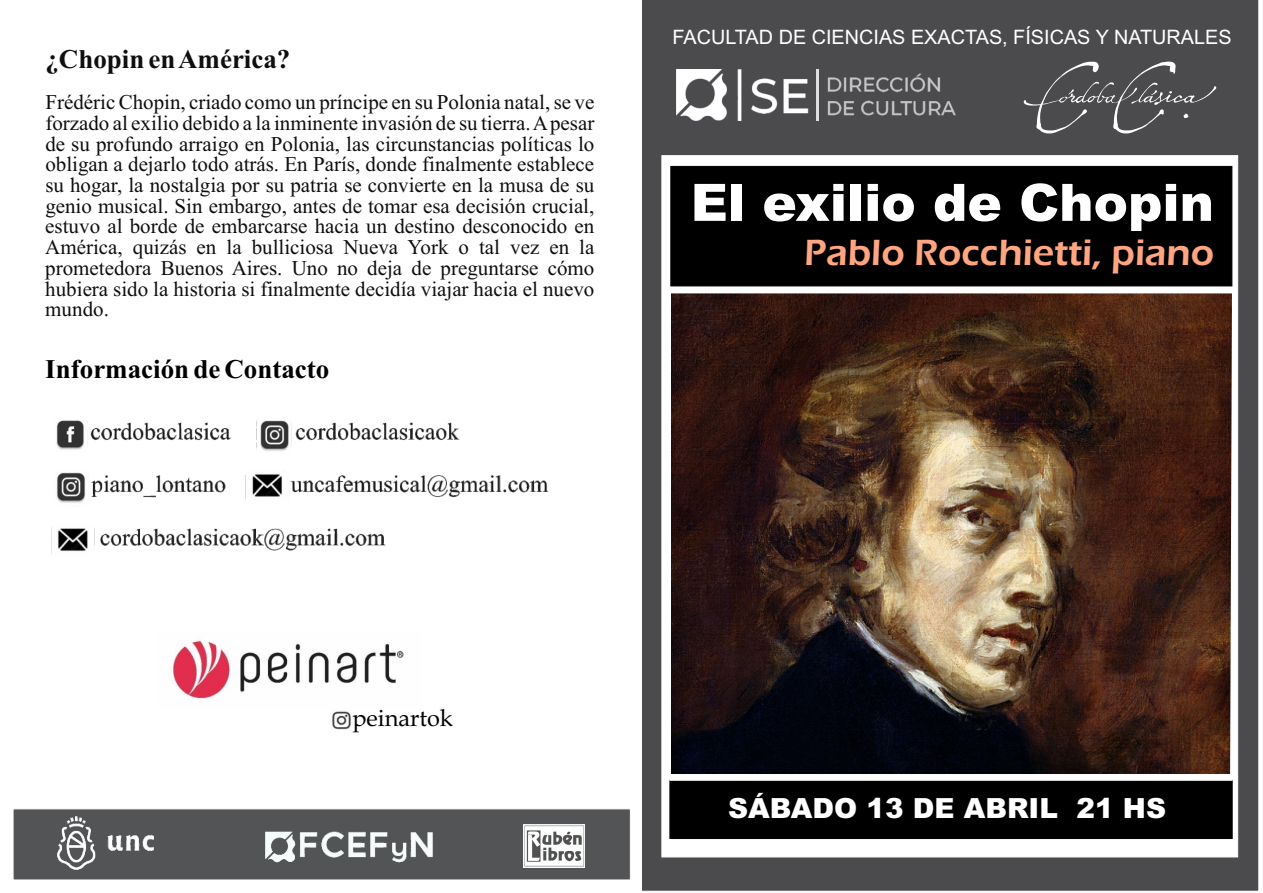
<style>
.page{position:relative;width:1263px;height:893px;background:#fff}
.page>*{position:absolute;margin:0;border:0;box-sizing:border-box;transform-origin:0 0}
.t1{font:900 51.6px "Arial";color:#fff}
.t2{font:600 37.8px "Eras ITC";color:#ffa680}
.t3{font:900 27.75px "Arial";color:#fff}
.t4{font:700 27px "Times New Roman";color:#000}
.t5{font:700 27px "Times New Roman";color:#0f0f0f}
.t6{font:23.55px "Book Antiqua";color:#000}
.t7{font:21px/20.7px "Times New Roman";color:#0f0f0f;text-align:justify}
.t8{font:19.8px "Arial";color:#fff}
</style>
<div class="page">
<div style="left:642px;top:0;width:617px;height:892px;background:#4b4b4e"></div>
<svg style="left:661px;top:155px;width:577px;height:703px"></svg>
<div style="left:13px;top:809px;width:617px;height:71px;background:#525455"></div>
<img style="left:524px;top:824px;width:60px;height:44px">
<img style="left:247px;top:815px;width:204px;height:65px">
<img style="left:676px;top:70px;width:140px;height:51px">
<img style="left:823px;top:70px;width:134px;height:51px">
<hr style="left:816px;top:70px;width:2px;height:51px;background:#e0dede">
<img style="left:332px;top:711px;width:18px;height:19px">
<img style="left:172px;top:640px;width:232px;height:60px">
<img style="left:56px;top:470px;width:493px;height:36px">
<svg style="left:1024px;top:62px;width:192px;height:71px;background:#5a5a5d"></svg>
<img style="left:57px;top:817px;width:96px;height:52px">
<svg style="left:669px;top:774px;width:564px;height:65px;background:#1b1b1b"></svg>
<div style="left:670px;top:166px;width:563px;height:121px;background:#000"></div>
<img style="left:56px;top:420px;width:404px;height:31px">
<img style="left:51px;top:527px;width:335px;height:26px">
<img style="left:671px;top:293px;width:561px;height:481px">
<p class="t5" style="left:45px;top:50px;width:247px">¿Chopin en América?</p>
<p class="t7" style="left:45px;top:94px;width:551px">Frédéric Chopin, criado como un príncipe en su Polonia natal, se ve forzado al exilio debido a la inminente invasión de su tierra. Apesar de su profundo arraigo en Polonia, las circunstancias políticas lo obligan a dejarlo todo atrás. En París, donde finalmente establece su hogar, la nostalgia por su patria se convierte en la musa de su genio musical. Sin embargo, antes de tomar esa decisión crucial, estuvo al borde de embarcarse hacia un destino desconocido en América, quizás en la bulliciosa Nueva York o tal vez en la prometedora Buenos Aires. Uno no deja de preguntarse cómo hubiera sido la historia si finalmente decidía viajar hacia el nuevo mundo.</p>
<p class="t4" style="left:45px;top:360px;width:286px">Información de Contacto</p>
<p class="t8" style="left:672px;top:29px;width:561px">FACULTAD DE CIENCIAS EXACTAS, FÍSICAS Y NATURALES</p>
<h1 class="t1" style="left:691px;top:184px;width:525px">El exilio de Chopin</h1>
<h2 class="t2" style="left:804px;top:239px;width:412px">Pablo Rocchietti, piano</h2>
<p class="t6" style="left:352px;top:708px;width:102px">peinartok</p>
<h3 class="t3" style="left:728px;top:798px;width:440px">SÁBADO 13 DE ABRIL 21 HS</h3>
</div>
